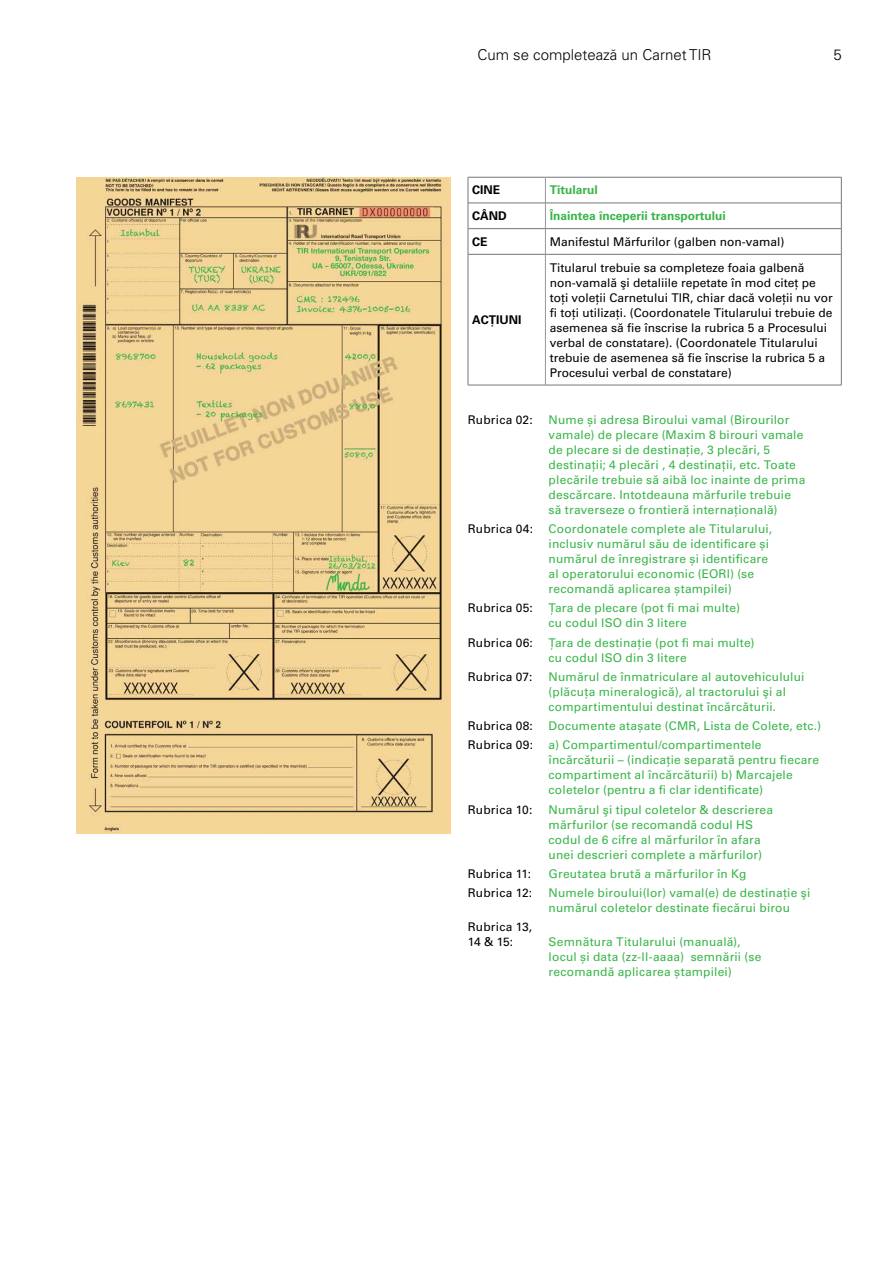
<style>
.page{position:relative;width:893px;height:1263px;background:#fff}
.page>*{position:absolute;margin:0;border:0;box-sizing:border-box;transform-origin:0 0}
.t1{font:300 15px "Univers LT Pro 45";color:#000}
.t2{font:12px/15px "Univers LT Pro 55 Roman";letter-spacing:.015em;color:#39b54a}
.t3{font:12px/15px "Univers LT Pro 55 Roman";color:#000}
.t4{font:700 12px "Univers LT Pro 65";color:#39b54a}
.t5{font:700 12px "Univers LT Pro 65";color:#000}
</style>
<div class="page">
<img style="left:77px;top:177px;width:374px;height:657px">
<hr style="left:468px;top:177px;width:77px;height:1px;background:#747678">
<hr style="left:545px;top:177px;width:296px;height:1px;background:#747678">
<hr style="left:468px;top:203px;width:77px;height:1px;background:#747678">
<hr style="left:545px;top:203px;width:296px;height:1px;background:#747678">
<hr style="left:468px;top:228px;width:77px;height:1px;background:#747678">
<svg style="left:468px;top:177px;width:1px;height:77px"></svg>
<hr style="left:545px;top:228px;width:296px;height:1px;background:#747678">
<svg style="left:841px;top:177px;width:1px;height:77px"></svg>
<svg style="left:545px;top:177px;width:1px;height:77px"></svg>
<hr style="left:468px;top:254px;width:77px;height:1px;background:#747678">
<hr style="left:468px;top:254px;width:1px;height:131px;background:#747678">
<hr style="left:468px;top:385px;width:77px;height:1px;background:#747678">
<hr style="left:545px;top:254px;width:296px;height:1px;background:#747678">
<hr style="left:841px;top:254px;width:1px;height:131px;background:#747678">
<hr style="left:545px;top:385px;width:296px;height:1px;background:#747678">
<hr style="left:545px;top:254px;width:1px;height:131px;background:#95979a">
<p class="t1" style="left:477px;top:46px;width:236px">Cum se completează un Carnet TIR</p>
<p class="t1" style="left:834px;top:46px;width:10px">5</p>
<p class="t5" style="left:472px;top:183px;width:30px">CINE</p>
<p class="t4" style="left:550px;top:183px;width:50px">Titularul</p>
<p class="t5" style="left:472px;top:209px;width:36px">CÂND</p>
<p class="t4" style="left:550px;top:209px;width:178px">Înaintea începerii transportului</p>
<p class="t5" style="left:472px;top:234px;width:17px">CE</p>
<p class="t3" style="left:550px;top:234px;width:236px">Manifestul Mărfurilor (galben non-vamal)</p>
<p class="t5" style="left:472px;top:313px;width:51px">ACŢIUNI</p>
<p class="t3" style="left:550px;top:260px;width:285px">Titularul trebuie sa completeze foaia galbenă non-vamală şi detaliile repetate în mod citeţ pe toţi voleţii Carnetului TIR, chiar dacă voleţii nu vor fi toţi utilizaţi. (Coordonatele Titularului trebuie de asemenea să fie înscrise la rubrica 5 a Procesului verbal de constatare). (Coordonatele Titularului trebuie de asemenea să fie înscrise la rubrica 5 a Procesului verbal de constatare)</p>
<p class="t3" style="left:468px;top:412px;width:66px">Rubrica 02:</p>
<p class="t2" style="left:549px;top:412px;width:258px">Nume și adresa Biroului vamal (Birourilor vamale) de plecare (Maxim 8 birouri vamale de plecare si de destinație, 3 plecări, 5 destinații; 4 plecări , 4 destinații, etc. Toate plecările trebuie să aibă loc inainte de prima descărcare. Intotdeauna mărfurile trebuie să traverseze o frontieră internațională)</p>
<p class="t3" style="left:468px;top:521px;width:67px">Rubrica 04:</p>
<p class="t2" style="left:549px;top:521px;width:225px">Coordonatele complete ale Titularului, inclusiv numărul său de identificare și numărul de înregistrare și identificare al operatorului economic (EORI) (se recomandă aplicarea ștampilei)</p>
<p class="t3" style="left:468px;top:600px;width:67px">Rubrica 05:</p>
<p class="t2" style="left:549px;top:600px;width:193px">Ţara de plecare (pot fi mai multe) cu codul ISO din 3 litere</p>
<p class="t3" style="left:468px;top:635px;width:67px">Rubrica 06:</p>
<p class="t2" style="left:549px;top:635px;width:207px">Ţara de destinaţie (pot fi mai multe) cu codul ISO din 3 litere</p>
<p class="t3" style="left:468px;top:669px;width:66px">Rubrica 07:</p>
<p class="t2" style="left:549px;top:669px;width:257px">Numărul de înmatriculare al autovehiculului (plăcuţa mineralogică), al tractorului şi al compartimentului destinat încărcăturii.</p>
<p class="t3" style="left:468px;top:718px;width:67px">Rubrica 08:</p>
<p class="t2" style="left:549px;top:718px;width:274px">Documente atașate (CMR, Lista de Colete, etc.)</p>
<p class="t3" style="left:468px;top:737px;width:67px">Rubrica 09:</p>
<p class="t2" style="left:549px;top:737px;width:272px">a) Compartimentul/compartimentele încărcăturii – (indicaţie separată pentru fiecare compartiment al încărcăturii) b) Marcajele coletelor (pentru a fi clar identificate)</p>
<p class="t3" style="left:468px;top:802px;width:66px">Rubrica 10:</p>
<p class="t2" style="left:549px;top:802px;width:226px">Numărul şi tipul coletelor &amp; descrierea mărfurilor (se recomandă codul HS codul de 6 cifre al mărfurilor în afara unei descrieri complete a mărfurilor)</p>
<p class="t3" style="left:468px;top:866px;width:65px">Rubrica 11:</p>
<p class="t2" style="left:549px;top:866px;width:199px">Greutatea brută a mărfurilor în Kg</p>
<p class="t3" style="left:468px;top:885px;width:66px">Rubrica 12:</p>
<p class="t2" style="left:549px;top:885px;width:263px">Numele biroului(lor) vamal(e) de destinaţie şi numărul coletelor destinate fiecărui birou</p>
<p class="t3" style="left:468px;top:919px;width:66px">Rubrica 13,<br>14 &amp; 15:</p>
<p class="t2" style="left:549px;top:934px;width:214px">Semnătura Titularului (manuală), locul și data (zz-ll-aaaa) semnării (se recomandă aplicarea ștampilei)</p>
</div>
